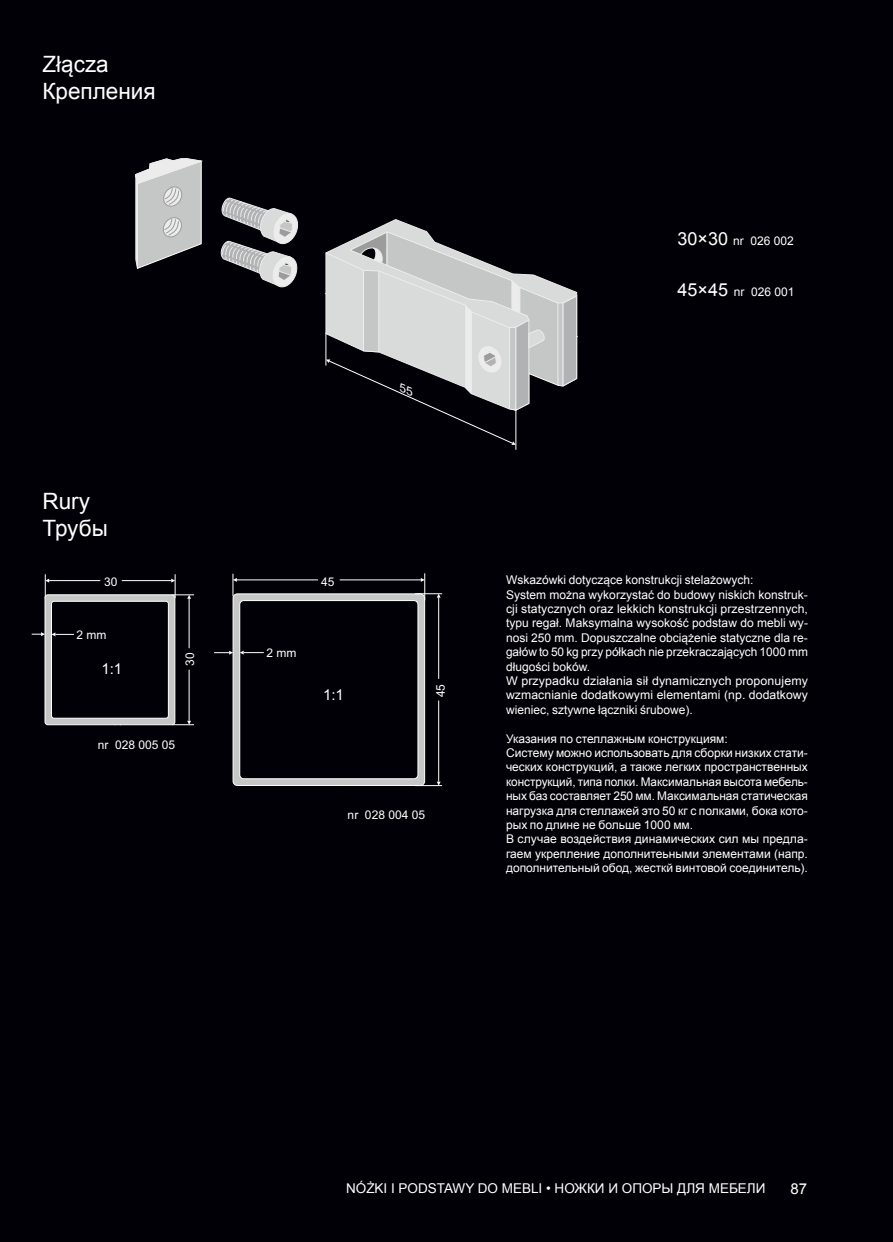
<style>
.page{position:relative;width:893px;height:1242px;background:#000006}
.page>*{position:absolute;margin:0;border:0;box-sizing:border-box;transform-origin:0 0}
.t1{font:22.5px/27px "Arial";color:#fff}
.t2{font:15px "Arial";color:#fff}
.t3{font:13.5px "Arial";color:#fff}
.t4{font:12px/14.4px "Arial";color:#fff}
.s1{font-size:18px}
</style>
<div class="page">
<svg style="left:135px;top:158px;width:68px;height:111px"></svg>
<svg style="left:221px;top:197px;width:78px;height:91px"></svg>
<hr style="left:516px;top:409px;width:1px;height:41px;background:#fff">
<svg style="left:32px;top:574px;width:162px;height:152px"></svg>
<svg style="left:214px;top:573px;width:228px;height:213px"></svg>
<svg style="left:324px;top:219px;width:254px;height:226px"></svg>
<h1 class="t1" style="left:43px;top:51px;width:115px">Złącza<br>Крепления</h1>
<p class="t4" style="left:677px;top:234px;width:118px"><span class="s1">30×30</span> nr 026 002</p>
<p class="t4" style="left:677px;top:285px;width:119px"><span class="s1">45×45</span> nr 026 001</p>
<h1 class="t1" style="left:43px;top:487px;width:67px">Rury<br>Трубы</h1>
<p class="t4" style="left:104px;top:574px;width:15px">30</p>
<p class="t4" style="left:76px;top:628px;width:31px">2 mm</p>
<p class="t2" style="left:101px;top:658px;width:22px">1:1</p>
<p class="t4" style="left:183px;top:666px;width:15px;rotate:-90deg">30</p>
<p class="t4" style="left:98px;top:737px;width:79px">nr 028 005 05</p>
<p class="t4" style="left:266px;top:646px;width:31px">2 mm</p>
<p class="t4" style="left:321px;top:574px;width:15px">45</p>
<p class="t2" style="left:323px;top:685px;width:22px">1:1</p>
<p class="t4" style="left:433px;top:697px;width:15px;rotate:-90deg">45</p>
<p class="t4" style="left:348px;top:808px;width:79px">nr 028 004 05</p>
<p class="t4" style="left:506px;top:573px;width:304px">Wskazówki dotyczące konstrukcji stelażowych:<br>System można wykorzystać do budowy niskich konstruk&shy;cji statycznych oraz lekkich konstrukcji przestrzennych, typu regał. Maksymalna wysokość podstaw do mebli wy&shy;nosi 250 mm. Dopuszczalne obciążenie statyczne dla re&shy;gałów to 50 kg przy półkach nie przekraczających 1000 mm długości boków.<br>W przypadku działania sił dynamicznych proponujemy wzmacnianie dodatkowymi elementami (np. dodatkowy wieniec, sztywne łączniki śrubowe).</p>
<p class="t4" style="left:506px;top:731px;width:303px">Указания по стеллажным конструкциям:<br>Систему можно использовать для сборки низких стати&shy;ческих конструкций, а также легких пространственных конструкций, типа полки. Максимальная высота мебель&shy;ных баз составляет 250 мм. Максимальная статическая нагрузка для стеллажей это 50 кг с полками, бока кото&shy;рых по длине не больше 1000 мм.<br>В случае воздействия динамических сил мы предла&shy;гаем укрепление дополнитеьными элементами (напр. дополнительный обод, жесткй винтовой соединитель).</p>
<p class="t3" style="left:346px;top:1179px;width:421px">NÓŻKI I PODSTAWY DO MEBLI • НОЖКИ И ОПОРЫ ДЛЯ МЕБЕЛИ</p>
<p class="t2" style="left:790px;top:1178px;width:18px">87</p>
</div>
